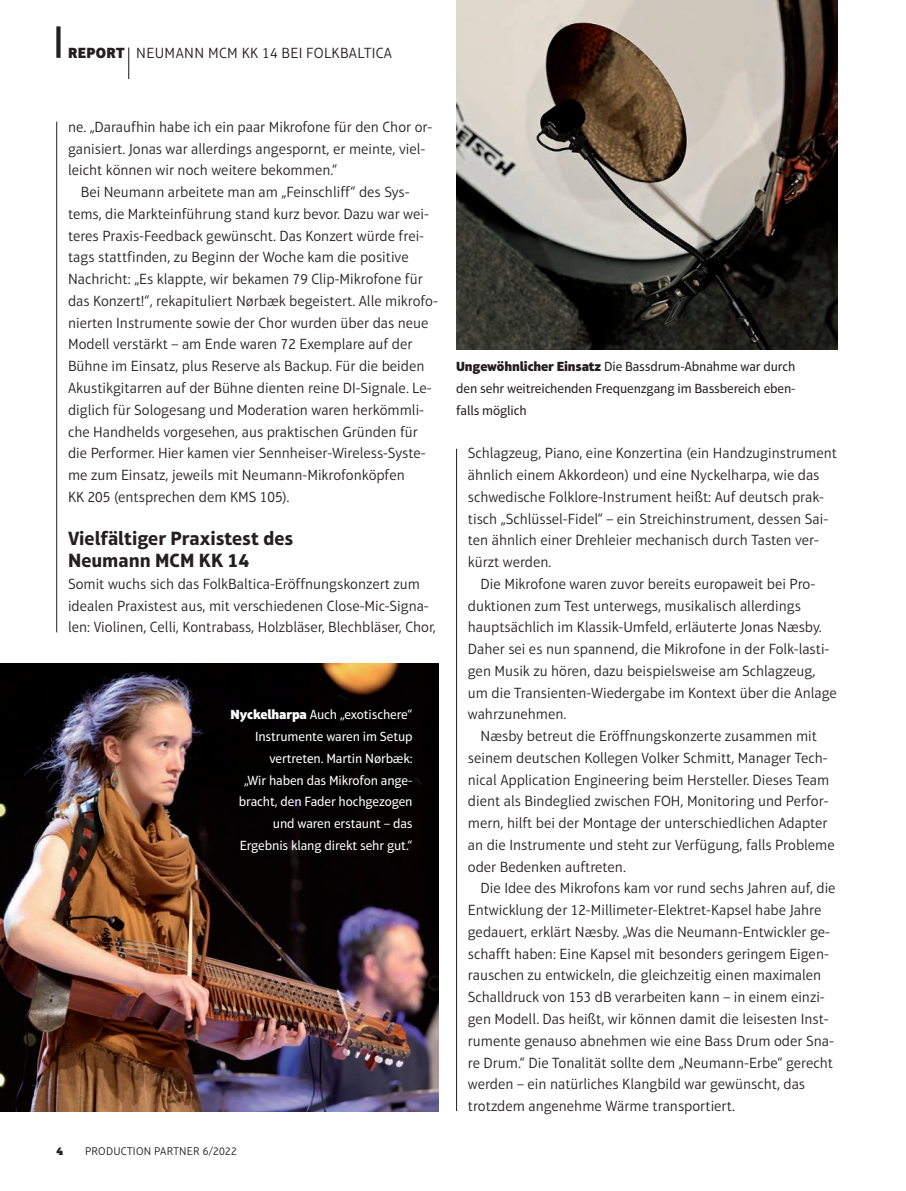
<style>
.page{position:relative;width:906px;height:1191px;background:#fff}
.page>*{position:absolute;margin:0;border:0;box-sizing:border-box;transform-origin:0 0}
.t1{font:700 19.5px/21.8px "Aptifer Sans LT Pro";color:#231f20}
.t2{font:300 15px/21.8px "Aptifer Sans LT Pro";color:#231f20}
.t3{font:300 15px "Aptifer Sans LT Pro";letter-spacing:.025em;color:#231f20}
.t4{font:13.5px/21.8px "Aptifer Sans LT Pro";letter-spacing:-.01em;color:#fff;text-align:right}
.t5{font:13.5px/21.8px "Aptifer Sans LT Pro";letter-spacing:-.01em;color:#231f20;text-align:justify}
.t6{font:300 11.4px "Aptifer Sans LT Pro";letter-spacing:.025em;color:#231f20}
.t7{font:900 11.4px "Aptifer Slab LT Pro";color:#231f20}
.s1{font-weight:900}
</style>
<div class="page">
<hr style="left:456px;top:449px;width:1px;height:662px;background:#231f20">
<hr style="left:56px;top:122px;width:1px;height:510px;background:#231f20">
<img style="left:0;top:663px;width:438px;height:448px">
<img style="left:456px;top:0;width:382px;height:349px">
<hr style="left:128px;top:48px;width:1px;height:31px;background:#231f20">
<div style="left:56px;top:26px;width:5px;height:32px;background:#231f20"></div>
<p class="t3" style="left:68px;top:44px;width:325px"><span class="s1">REPORT</span> NEUMANN MCM KK 14 BEI FOLKBALTICA</p>
<p class="t2" style="left:68px;top:116px;width:366px">ne. „Daraufhin habe ich ein paar Mikrofone für den Chor or-</p>
<p class="t2" style="left:68px;top:138px;width:359px">ganisiert. Jonas war allerdings angespornt, er meinte, viel-</p>
<p class="t2" style="left:68px;top:159px;width:271px">leicht können wir noch weitere bekommen.“</p>
<p class="t2" style="left:81px;top:181px;width:330px">Bei Neumann arbeitete man am „Feinschliff“ des Sys-</p>
<p class="t2" style="left:68px;top:203px;width:362px">tems, die Markteinführung stand kurz bevor. Dazu war wei-</p>
<p class="t2" style="left:68px;top:225px;width:357px">teres Praxis-Feedback gewünscht. Das Konzert würde frei-</p>
<p class="t2" style="left:68px;top:246px;width:342px">tags stattfinden, zu Beginn der Woche kam die positive</p>
<p class="t2" style="left:68px;top:268px;width:356px">Nachricht: „Es klappte, wir bekamen 79 Clip-Mikrofone für</p>
<p class="t2" style="left:68px;top:290px;width:371px">das Konzert!“, rekapituliert Nørbæk begeistert. Alle mikrofo-</p>
<p class="t2" style="left:68px;top:312px;width:362px">nierten Instrumente sowie der Chor wurden über das neue</p>
<p class="t2" style="left:68px;top:333px;width:346px">Modell verstärkt – am Ende waren 72 Exemplare auf der</p>
<p class="t2" style="left:68px;top:355px;width:358px">Bühne im Einsatz, plus Reserve als Backup. Für die beiden</p>
<p class="t2" style="left:68px;top:377px;width:365px">Akustikgitarren auf der Bühne dienten reine DI-Signale. Le-</p>
<p class="t2" style="left:68px;top:399px;width:357px">diglich für Sologesang und Moderation waren herkömmli-</p>
<p class="t2" style="left:68px;top:420px;width:351px">che Handhelds vorgesehen, aus praktischen Gründen für</p>
<p class="t2" style="left:68px;top:442px;width:359px">die Performer. Hier kamen vier Sennheiser-Wireless-Syste-</p>
<p class="t2" style="left:68px;top:464px;width:338px">me zum Einsatz, jeweils mit Neumann-Mikrofonköpfen</p>
<p class="t2" style="left:68px;top:486px;width:223px">KK 205 (entsprechen dem KMS 105).</p>
<h1 class="t1" style="left:68px;top:527px;width:227px">Vielfältiger Praxistest des<br>Neumann MCM KK 14</h1>
<p class="t2" style="left:68px;top:573px;width:369px">Somit wuchs sich das FolkBaltica-Eröffnungskonzert zum idealen Praxistest aus, mit verschiedenen Close-Mic-Signa&shy;len: Violinen, Celli, Kontrabass, Holzbläser, Blechbläser, Chor,</p>
<p class="t4" style="left:231px;top:704px;width:183px"><span class="s1">Nyckelharpa</span> Auch „exotischere“<br>Instrumente waren im Setup vertreten. Martin Nørbæk:<br>„Wir haben das Mikrofon ange&shy;bracht, den Fader hochgezogen und waren erstaunt – das<br>Ergebnis klang direkt sehr gut.“</p>
<p class="t7" style="left:56px;top:1143px;width:8px">4</p>
<p class="t6" style="left:85px;top:1144px;width:153px">PRODUCTION PARTNER 6/2022</p>
<p class="t5" style="left:456px;top:356px;width:341px"><span class="s1">Ungewöhnlicher Einsatz</span> Die Bassdrum-Abnahme war durch den sehr weitreichenden Frequenzgang im Bassbereich eben&shy;falls möglich</p>
<p class="t2" style="left:468px;top:442px;width:371px">Schlagzeug, Piano, eine Konzertina (ein Handzuginstrument ähnlich einem Akkordeon) und eine Nyckelharpa, wie das schwedische Folklore-Instrument heißt: Auf deutsch prak&shy;tisch „Schlüssel-Fidel“ – ein Streichinstrument, dessen Sai&shy;ten ähnlich einer Drehleier mechanisch durch Tasten ver&shy;kürzt werden.</p>
<p class="t2" style="left:468px;top:573px;width:370px;text-indent:13px">Die Mikrofone waren zuvor bereits europaweit bei Pro&shy;duktionen zum Test unterwegs, musikalisch allerdings hauptsächlich im Klassik-Umfeld, erläuterte Jonas Næsby.<br>Daher sei es nun spannend, die Mikrofone in der Folk-lasti&shy;gen Musik zu hören, dazu beispielsweise am Schlagzeug, um die Transienten-Wiedergabe im Kontext über die Anlage wahrzunehmen.</p>
<p class="t2" style="left:468px;top:725px;width:368px;text-indent:13px">Næsby betreut die Eröffnungskonzerte zusammen mit seinem deutschen Kollegen Volker Schmitt, Manager Tech&shy;nical Application Engineering beim Hersteller. Dieses Team dient als Bindeglied zwischen FOH, Monitoring und Perfor&shy;mern, hilft bei der Montage der unterschiedlichen Adapter an die Instrumente und steht zur Verfügung, falls Probleme oder Bedenken auftreten.</p>
<p class="t2" style="left:468px;top:877px;width:369px;text-indent:13px">Die Idee des Mikrofons kam vor rund sechs Jahren auf, die Entwicklung der 12-Millimeter-Elektret-Kapsel habe Jahre gedauert, erklärt Næsby. „Was die Neumann-Entwickler ge&shy;schafft haben: Eine Kapsel mit besonders geringem Eigen&shy;rauschen zu entwickeln, die gleichzeitig einen maximalen Schalldruck von 153 dB verarbeiten kann – in einem einzi&shy;gen Modell. Das heißt, wir können damit die leisesten Inst&shy;rumente genauso abnehmen wie eine Bass Drum oder Sna&shy;re Drum.“ Die Tonalität sollte dem „Neumann-Erbe“ gerecht werden – ein natürliches Klangbild war gewünscht, das trotzdem angenehme Wärme transportiert.</p>
</div>
